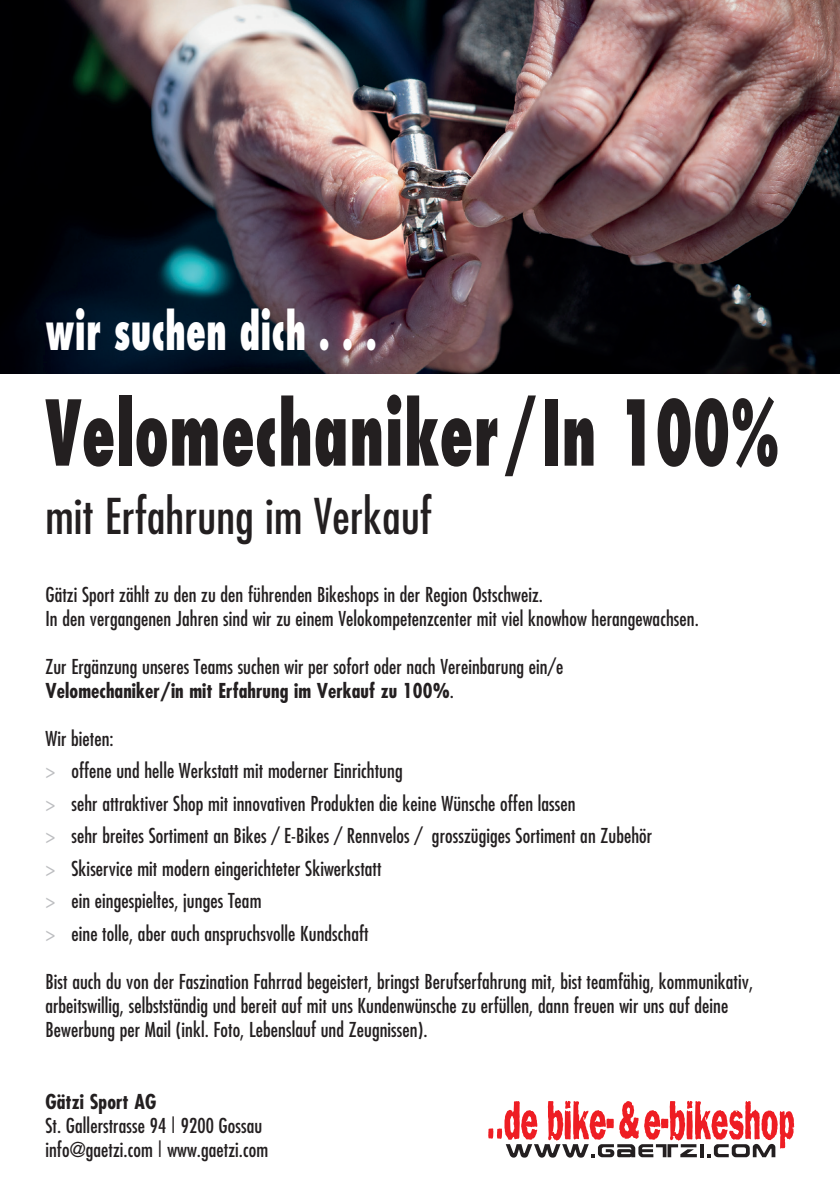
<style>
.page{position:relative;width:840px;height:1191px;background:#fff}
.page>*{position:absolute;margin:0;border:0;box-sizing:border-box;transform-origin:0 0}
.t1{font:800 condensed 88px "Futura Std";letter-spacing:.005em;color:#231f20;scale:.7 1}
.t2{font:800 condensed 52px "Futura Std";letter-spacing:.005em;color:#fff;scale:.7 1}
.t3{font:condensed 48px "Futura";letter-spacing:.005em;color:#231f20}
.t4{font:condensed 20px/32.4px "Futura";letter-spacing:.005em;color:#231f20}
.t5{font:700 condensed 20px "Futura";letter-spacing:.005em;color:#231f20}
.s1{font-weight:700}
.s2{color:#bcbdc0}
</style>
<div class="page">
<img style="left:0;top:0;width:839px;height:373px">
<svg style="left:488px;top:1100px;width:305px;height:57px"></svg>
<h2 class="t2" style="left:45px;top:298px;width:474px">wir suchen dich . . .</h2>
<h1 class="t1" style="left:45px;top:378px;width:1049px">Velomechaniker/In 100%</h1>
<h3 class="t3" style="left:45px;top:486px;width:388px">mit Erfahrung im Verkauf</h3>
<p class="t4" style="left:45px;top:582px;width:654px;line-height:24px">Gätzi Sport zählt zu den zu den führenden Bikeshops in der Region Ostschweiz.<br>In den vergangenen Jahren sind wir zu einem Velokompetenzcenter mit viel knowhow herangewachsen.</p>
<p class="t4" style="left:45px;top:654px;width:519px;line-height:24px">Zur Ergänzung unseres Teams suchen wir per sofort oder nach Vereinbarung ein/e<br><span class="s1">Velomechaniker/in mit Erfahrung im Verkauf zu 100%</span>.</p>
<p class="t4" style="left:45px;top:721px;width:608px">Wir bieten:<br><span class="s2">&gt;</span> offene und helle Werkstatt mit moderner Einrichtung<br><span class="s2">&gt;</span> sehr attraktiver Shop mit innovativen Produkten die keine Wünsche offen lassen<br><span class="s2">&gt;</span> sehr breites Sortiment an Bikes / E-Bikes / Rennvelos / grosszügiges Sortiment an Zubehör <span class="s2">&gt;</span> Skiservice mit modern eingerichteter Skiwerkstatt<br><span class="s2">&gt;</span> ein eingespieltes, junges Team<br><span class="s2">&gt;</span> eine tolle, aber auch anspruchsvolle Kundschaft</p>
<p class="t4" style="left:45px;top:969px;width:708px;line-height:24px">Bist auch du von der Faszination Fahrrad begeistert, bringst Berufserfahrung mit, bist teamfähig, kommunikativ, arbeitswillig, selbstständig und bereit auf mit uns Kundenwünsche zu erfüllen, dann freuen wir uns auf deine<br>Bewerbung per Mail (inkl. Foto, Lebenslauf und Zeugnissen).</p>
<p class="t5" style="left:45px;top:1088px;width:112px">Gätzi Sport AG</p>
<p class="t4" style="left:45px;top:1113px;width:224px;line-height:24px">St. Gallerstrasse 94 | 9200 Gossau info@gaetzi.com | www.gaetzi.com</p>
</div>
